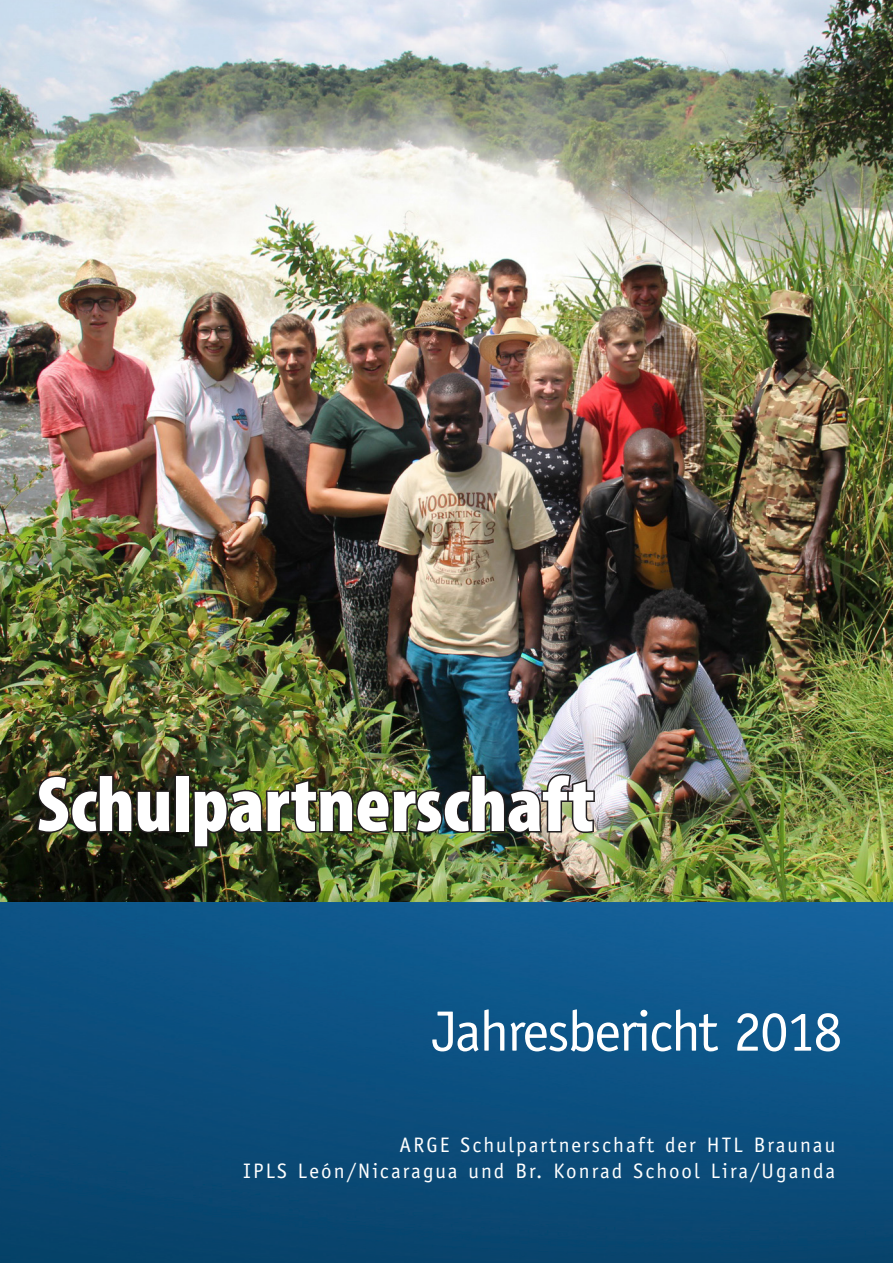
<style>
.page{position:relative;width:893px;height:1263px;background:#fff}
.page>*{position:absolute;margin:0;border:0;box-sizing:border-box;transform-origin:0 0}
.t1{font:900 condensed 79.5px "Myriad Pro";color:#fff}
.t2{font:57px "Officina Sans";letter-spacing:-.03em;color:#fff}
.t3{font:21px/25.2px "Officina Sans";letter-spacing:.1em;color:#fff;text-align:right}
</style>
<div class="page">
<img style="left:0;top:0;width:893px;height:903px">
<div style="left:0;top:903px;width:893px;height:360px;background:linear-gradient(to bottom,#105c93,#08436c)"></div>
<img style="left:34px;top:773px;width:138px;height:62px">
<div style="left:174px;top:774px;width:16px;height:58px;border:3px solid #231f20"></div>
<img style="left:191px;top:772px;width:405px;height:77px">
<p class="t1" style="left:37px;top:760px;width:559px">Schulpartnerschaft</p>
<h2 class="t2" style="left:432px;top:998px;width:411px">Jahresbericht 2018</h2>
<p class="t3" style="left:243px;top:1133px;width:593px">ARGE Schulpartnerschaft der HTL Braunau<br>IPLS León/Nicaragua und Br. Konrad School Lira/Uganda</p>
</div>
